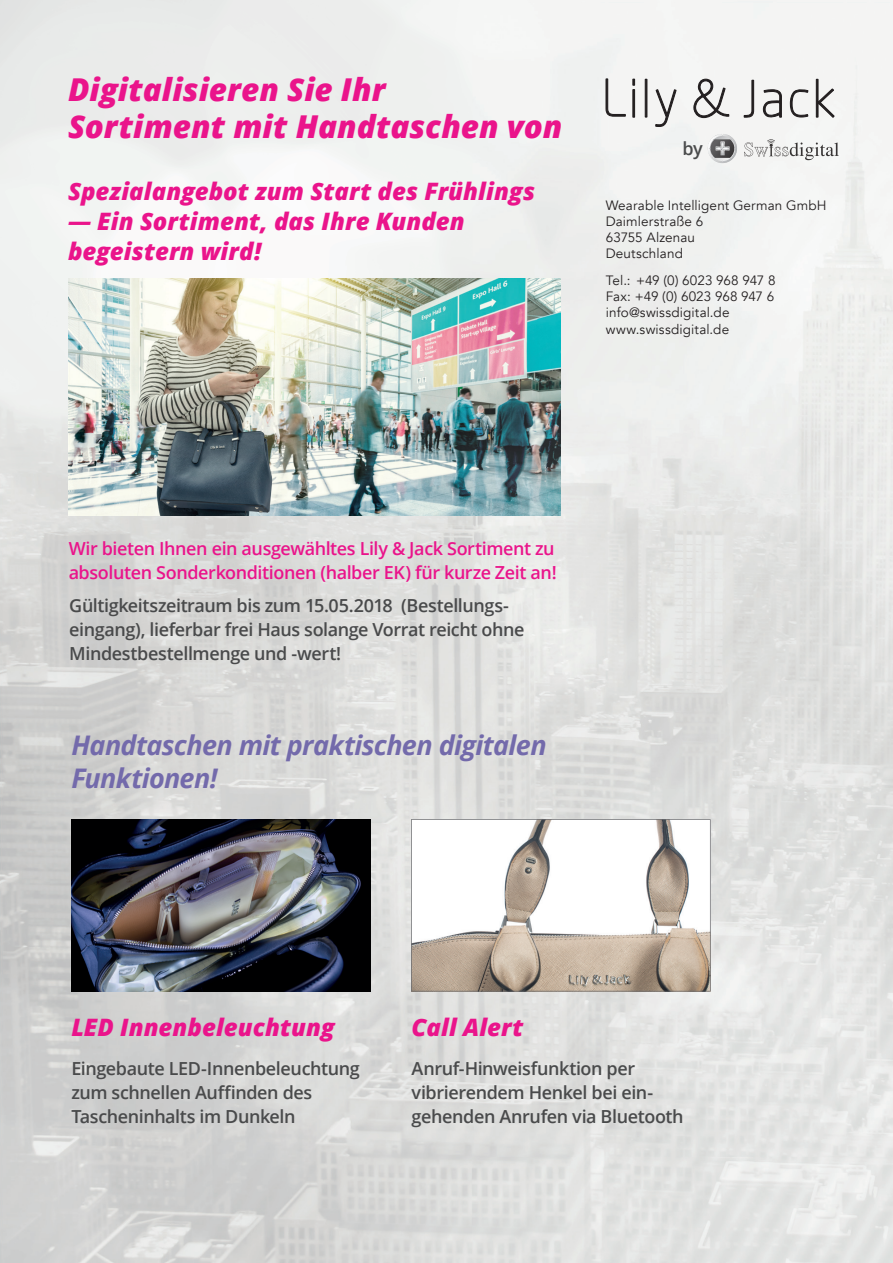
<style>
.page{position:relative;width:893px;height:1263px;background:#fff}
.page>*{position:absolute;margin:0;border:0;box-sizing:border-box;transform-origin:0 0}
.t1{font:italic 800 31.5px/37.5px "Open Sans";color:#ea148b}
.t2{font:italic 700 27px/33px "Open Sans";letter-spacing:-.025em;color:#736aab}
.t3{font:italic 800 24px/30px "Open Sans";letter-spacing:.005em;color:#ea148b}
.t4{font:600 18px/24px "Open Sans";letter-spacing:-.02em;color:#494a4b}
.t5{font:600 18px/24px "Open Sans";letter-spacing:-.025em;color:#ea148b}
.t6{font:13.5px/16.2px "Avenir";letter-spacing:.01em;color:#231f20}
</style>
<div class="page">
<img style="left:0;top:0;width:893px;height:1263px">
<img style="left:71px;top:819px;width:299px;height:172px">
<svg style="left:411px;top:819px;width:300px;height:172px"></svg>
<svg style="left:605px;top:78px;width:231px;height:50px"></svg>
<svg style="left:708px;top:134px;width:29px;height:29px"></svg>
<svg style="left:744px;top:139px;width:95px;height:21px"></svg>
<img style="left:68px;top:279px;width:493px;height:236px">
<h1 class="t1" style="left:68px;top:69px;width:496px">Digitalisieren Sie Ihr<br>Sortiment mit Handtaschen von</h1>
<p class="t4" style="left:682px;top:136px;width:22px">by</p>
<h3 class="t3" style="left:68px;top:175px;width:468px">Spezialangebot zum Start des Frühlings</h3>
<h3 class="t3" style="left:68px;top:205px;width:398px">— Ein Sortiment, das Ihre Kunden begeistern wird!</h3>
<p class="t6" style="left:606px;top:197px;width:222px">Wearable Intelligent German GmbH<br>Daimlerstraße 6<br>63755 Alzenau<br>Deutschland</p>
<p class="t6" style="left:606px;top:272px;width:171px">Tel.: +49 (0) 6023 968 947 8<br>Fax: +49 (0) 6023 968 947 6 info@swissdigital.de www.swissdigital.de</p>
<p class="t5" style="left:69px;top:536px;width:489px">Wir bieten Ihnen ein ausgewähltes Lily &amp; Jack Sortiment zu absoluten Sonderkonditionen (halber EK) für kurze Zeit an!</p>
<p class="t4" style="left:69px;top:593px;width:457px">Gültigkeitszeitraum bis zum 15.05.2018 (Bestellungs&shy;eingang), lieferbar frei Haus solange Vorrat reicht ohne<br>Mindestbestellmenge und -wert!</p>
<h2 class="t2" style="left:71px;top:728px;width:477px">Handtaschen mit praktischen digitalen<br>Funktionen!</h2>
<h3 class="t3" style="left:71px;top:1011px;width:265px">LED Innenbeleuchtung</h3>
<h3 class="t3" style="left:412px;top:1011px;width:113px">Call Alert</h3>
<p class="t4" style="left:71px;top:1056px;width:290px">Eingebaute LED-Innenbeleuchtung zum schnellen Auffinden des<br>Tascheninhalts im Dunkeln</p>
<p class="t4" style="left:412px;top:1056px;width:273px">Anruf-Hinweisfunktion per vibrierendem Henkel bei ein&shy;gehenden Anrufen via Bluetooth</p>
</div>
